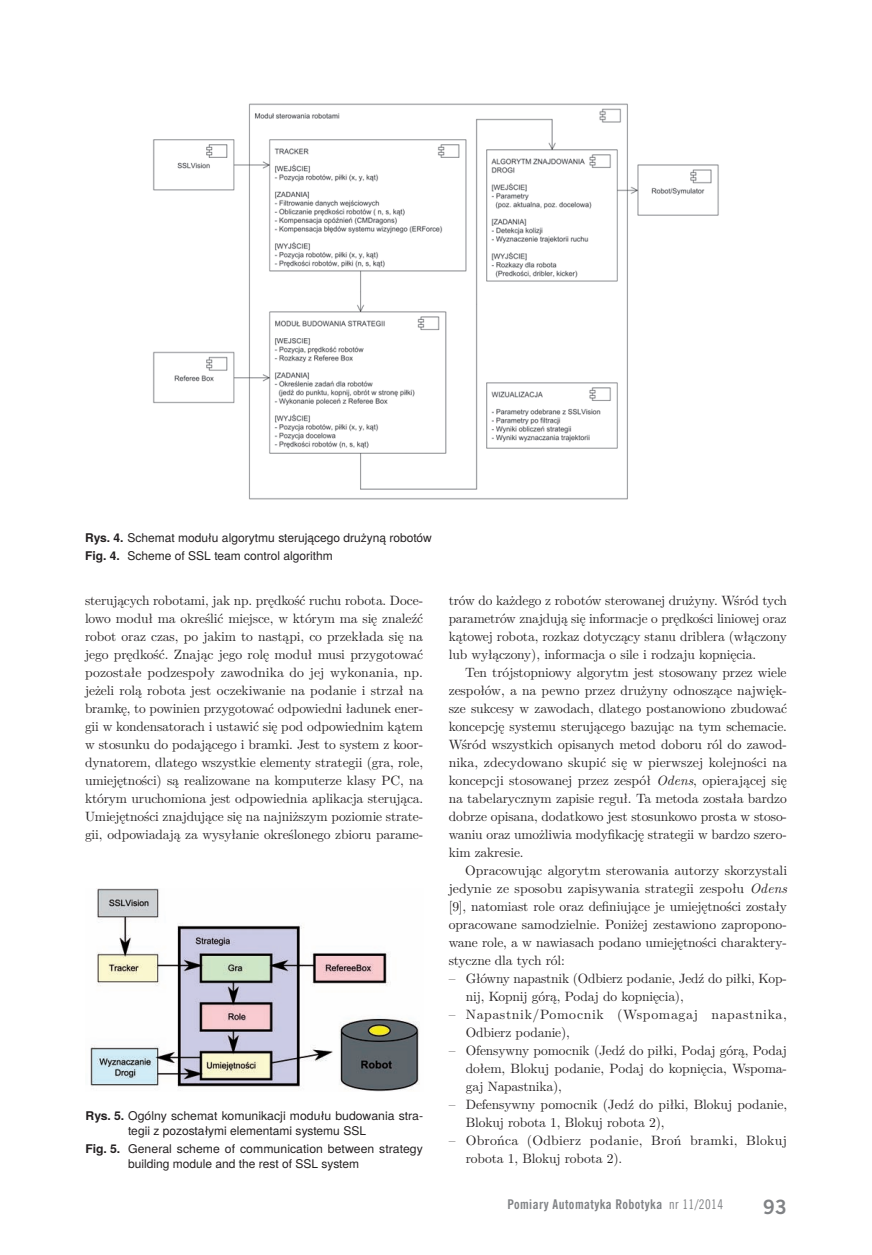
<style>
.page{position:relative;width:872px;height:1255px;background:#fff}
.page>*{position:absolute;margin:0;border:0;box-sizing:border-box;transform-origin:0 0}
.t1{font:700 18px "News Goth PL";color:#808285}
.t2{font:13.5px/18px "LM Roman 10";letter-spacing:-.01em;color:#231f20;text-align:justify}
.t3{font:13.5px/18px "LM Roman 10";letter-spacing:.015em;color:#231f20}
.t4{font:13.5px/18px "LM Roman 10";letter-spacing:.045em;color:#231f20}
.t5{font:12px/15px "Te X Gyre Heros";color:#231f20}
.t6{font:700 12px "News Goth Cn PL";letter-spacing:.04em;color:#808285}
.s1{font-weight:700}
.s2{font-style:italic}
.s3{font-weight:400}
</style>
<div class="page">
<img style="left:153px;top:103px;width:566px;height:397px">
<img style="left:90px;top:888px;width:330px;height:203px">
<p class="t5" style="left:85px;top:528px;width:348px;line-height:18px"><span class="s1">Rys. 4.</span> Schemat modułu algorytmu sterującego drużyną robotów<br><span class="s1">Fig. 4.</span> Scheme of SSL team control algorithm</p>
<p class="t2" style="left:85px;top:590px;width:340px">sterujących robotami, jak np. prędkość ruchu robota. Doce&shy;lowo moduł ma określić miejsce, w którym ma się znaleźć robot oraz czas, po jakim to nastąpi, co przekłada się na jego prędkość. Znając jego rolę moduł musi przygotować pozostałe podzespoły zawodnika do jej wykonania, np. jeżeli rolą robota jest oczekiwanie na podanie i strzał na bramkę, to powinien przygotować odpowiedni ładunek ener&shy;gii w kondensatorach i ustawić się pod odpowiednim kątem w stosunku do podającego i bramki. Jest to system z koor&shy;dynatorem, dlatego wszystkie elementy strategii (gra, role, umiejętności) są realizowane na komputerze klasy PC, na którym uruchomiona jest odpowiednia aplikacja sterująca.<br>Umiejętności znajdujące się na najniższym poziomie strate&shy;gii, odpowiadają za wysyłanie określonego zbioru parame-</p>
<p class="t2" style="left:449px;top:590px;width:340px">trów do każdego z robotów sterowanej drużyny. Wśród tych parametrów znajdują się informacje o prędkości liniowej oraz kątowej robota, rozkaz dotyczący stanu driblera (włączony lub wyłączony), informacja o sile i rodzaju kopnięcia.</p>
<p class="t2" style="left:449px;top:662px;width:340px;text-indent:16px">Ten trójstopniowy algorytm jest stosowany przez wiele zespołów, a na pewno przez drużyny odnoszące najwięk&shy;sze sukcesy w zawodach, dlatego postanowiono zbudować koncepcję systemu sterującego bazując na tym schemacie.<br>Wśród wszystkich opisanych metod doboru ról do zawod&shy;nika, zdecydowano skupić się w pierwszej kolejności na koncepcji stosowanej przez zespół <span class="s2">Odens</span>, opierającej się na tabelarycznym zapisie reguł. Ta metoda została bardzo dobrze opisana, dodatkowo jest stosunkowo prosta w stoso&shy;waniu oraz umożliwia modyfikację strategii w bardzo szero&shy;kim zakresie.</p>
<p class="t2" style="left:449px;top:860px;width:340px;text-indent:16px">Opracowując algorytm sterowania autorzy skorzystali jedynie ze sposobu zapisywania strategii zespołu <span class="s2">Odens </span>[9], natomiast role oraz definiujące je umiejętności zostały opracowane samodzielnie. Poniżej zestawiono zapropono&shy;wane role, a w nawiasach podano umiejętności charaktery&shy;styczne dla tych ról:</p>
<p class="t2" style="left:466px;top:968px;width:323px;text-indent:-17px">– Główny napastnik (Odbierz podanie, Jedź do piłki, Kop&shy;nij, Kopnij górą, Podaj do kopnięcia),</p>
<p class="t4" style="left:466px;top:1004px;width:322px;text-indent:-17px">– Napastnik/Pomocnik (Wspomagaj napastnika,<br>Odbierz podanie),</p>
<p class="t2" style="left:466px;top:1040px;width:323px;text-indent:-17px">– Ofensywny pomocnik (Jedź do piłki, Podaj górą, Podaj dołem, Blokuj podanie, Podaj do kopnięcia, Wspoma&shy;gaj Napastnika),</p>
<p class="t2" style="left:466px;top:1094px;width:323px;text-indent:-17px">– Defensywny pomocnik (Jedź do piłki, Blokuj podanie,<br>Blokuj robota 1, Blokuj robota 2),</p>
<p class="t3" style="left:466px;top:1130px;width:322px;text-indent:-17px">– Obrońca (Odbierz podanie, Broń bramki, Blokuj robota 1, Blokuj robota 2).</p>
<p class="t5" style="left:128px;top:1106px;width:296px;text-indent:-43px"><span class="s1">Rys. 5.</span> Ogólny schemat komunikacji modułu budowania stra&shy;tegii z pozostałymi elementami systemu SSL</p>
<p class="t5" style="left:128px;top:1139px;width:296px;text-indent:-43px"><span class="s1">Fig. 5.</span> General scheme of communication between strategy building module and the rest of SSL system</p>
<p class="t6" style="left:507px;top:1196px;width:217px">Pomiary Automatyka Robotyka <span class="s3">nr 11/2014</span></p>
<h1 class="t1" style="left:763px;top:1195px;width:25px">93</h1>
</div>
